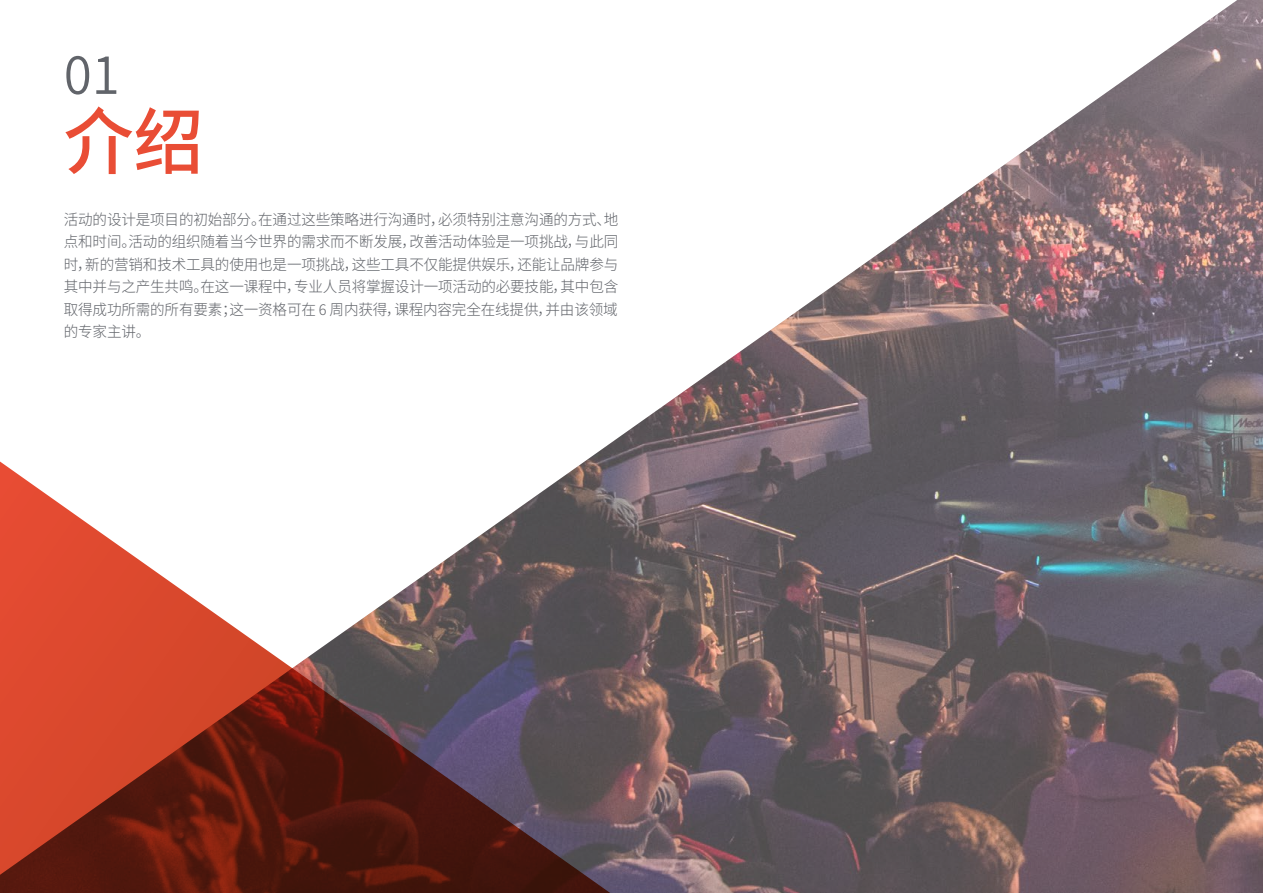
<style>
.page{position:relative;width:1263px;height:893px;background:#fff}
.page>*{position:absolute;margin:0;border:0;box-sizing:border-box;transform-origin:0 0}
.t1{font:500 72px "Source Han Sans CN";color:#e94d35}
.t2{font:52.5px "Source Han Sans CN";color:#61646a}
.t3{font:300 15px/22.5px "Source Han Sans CN";letter-spacing:-.01em;color:#61646a;text-align:justify}
</style>
<div class="page">
<img style="left:606px;top:0;width:657px;height:893px">
<svg style="left:0;top:446px;width:640px;height:447px"></svg>
<h2 class="t2" style="left:64px;top:45px;width:57px">01</h2>
<h1 class="t1" style="left:64px;top:101px;width:141px">介绍</h1>
<p class="t3" style="left:64px;top:208px;width:556px">活动的设计是项目的初始部分。在通过这些策略进行沟通时，必须特别注意沟通的方式、地点和时间。活动的组织随着当今世界的需求而不断发展，改善活动体验是一项挑战，与此同时，新的营销和技术工具的使用也是一项挑战，这些工具不仅能提供娱乐，还能让品牌参与其中并与之产生共鸣。在这一课程中，专业人员将掌握设计一项活动的必要技能，其中包含取得成功所需的所有要素；这一资格可在 6 周内获得，课程内容完全在线提供，并由该领域的专家主讲。</p>
</div>
